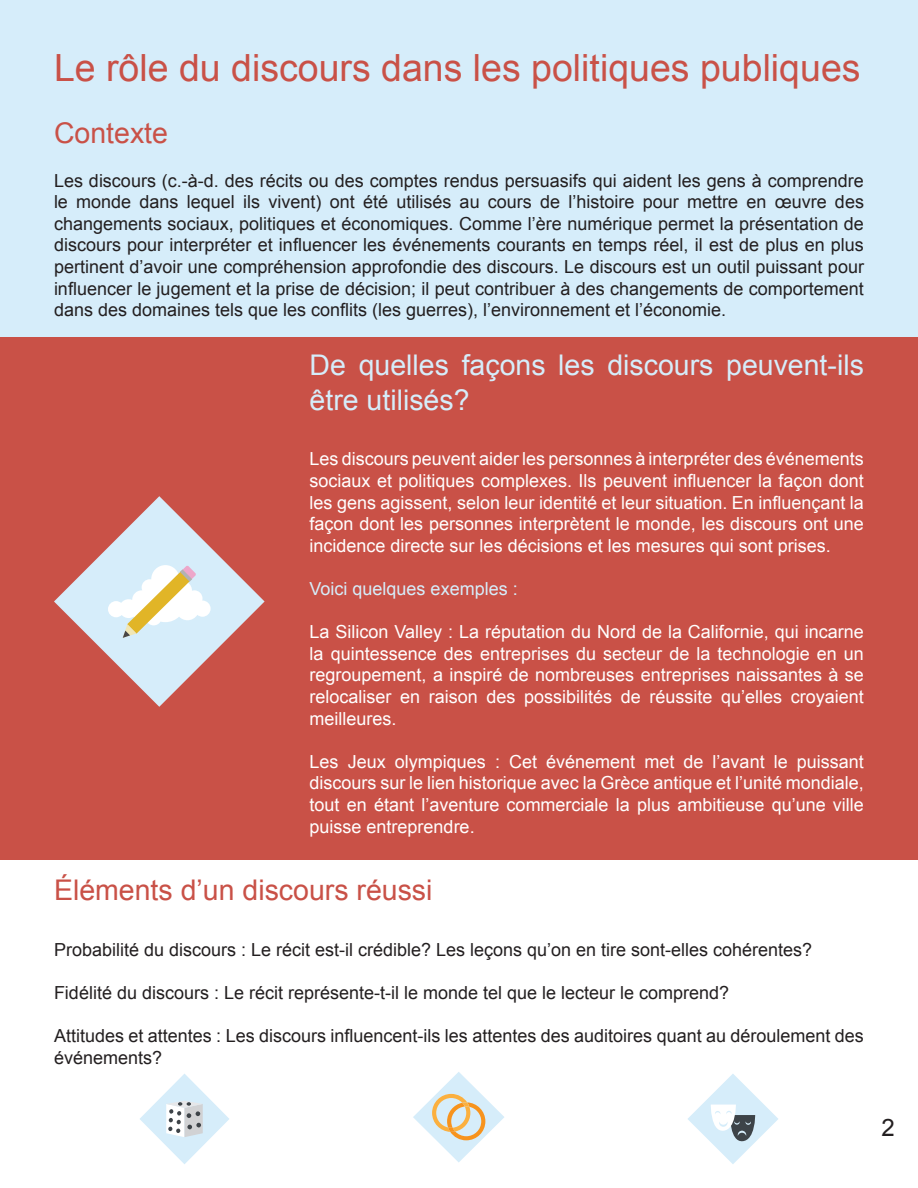
<style>
.page{position:relative;width:918px;height:1188px;background:#fff}
.page>*{position:absolute;margin:0;border:0;box-sizing:border-box;transform-origin:0 0}
.heading-2{font:37.5px "Arial";color:#c95147}
.heading-2_blue{font:28.5px/34.2px "Arial";color:#d6edfa}
.heading-2-2{font:28.5px "Arial";color:#c95147}
.reg_text{font:24px "Arial";color:#231f20}
.reg_text-2{font:18px/21.6px "Arial";color:#231f20;text-align:justify}
.reg_text-3{font:18px/21.6px "Arial";color:#fff;text-align:justify}
.reg_text-4{font:18px "Arial";color:#d6edfa}
</style>
<div class="page">
<div style="left:0;top:0;width:918px;height:337px;background:#d6edfa"></div>
<div style="left:0;top:337px;width:918px;height:522px;background:#c95147"></div>
<svg style="left:54px;top:496px;width:211px;height:211px"></svg>
<svg style="left:108px;top:565px;width:103px;height:73px"></svg>
<svg style="left:413px;top:1072px;width:91px;height:91px"></svg>
<svg style="left:688px;top:1074px;width:90px;height:90px"></svg>
<svg style="left:140px;top:1074px;width:89px;height:90px"></svg>
<p class="heading-2" style="left:54px;top:44px;width:808px">Le rôle du discours dans les politiques publiques</p>
<p class="heading-2-2" style="left:54px;top:115px;width:116px">Contexte</p>
<p class="reg_text-2" style="left:54px;top:170px;width:812px">Les discours (c.-à-d. des récits ou des comptes rendus persuasifs qui aident les gens à comprendre le monde dans lequel ils vivent) ont été utilisés au cours de l’histoire pour mettre en œuvre des changements sociaux, politiques et économiques. Comme l’ère numérique permet la présentation de discours pour interpréter et influencer les événements courants en temps réel, il est de plus en plus pertinent d’avoir une compréhension approfondie des discours. Le discours est un outil puissant pour influencer le jugement et la prise de décision; il peut contribuer à des changements de comportement dans des domaines tels que les conflits (les guerres), l’environnement et l’économie.</p>
<p class="heading-2_blue" style="left:310px;top:349px;width:556px">De quelles façons les discours peuvent-ils être utilisés?</p>
<p class="reg_text-3" style="left:310px;top:449px;width:556px">Les discours peuvent aider les personnes à interpréter des événements sociaux et politiques complexes. Ils peuvent influencer la façon dont les gens agissent, selon leur identité et leur situation. En influençant la façon dont les personnes interprètent le monde, les discours ont une incidence directe sur les décisions et les mesures qui sont prises.</p>
<p class="reg_text-4" style="left:310px;top:577px;width:210px">Voici quelques exemples :</p>
<p class="reg_text-3" style="left:310px;top:621px;width:556px">La Silicon Valley : La réputation du Nord de la Californie, qui incarne la quintessence des entreprises du secteur de la technologie en un regroupement, a inspiré de nombreuses entreprises naissantes à se relocaliser en raison des possibilités de réussite qu’elles croyaient meilleures.</p>
<p class="reg_text-3" style="left:310px;top:751px;width:556px">Les Jeux olympiques : Cet événement met de l’avant le puissant discours sur le lien historique avec la Grèce antique et l’unité mondiale, tout en étant l’aventure commerciale la plus ambitieuse qu’une ville puisse entreprendre.</p>
<p class="heading-2-2" style="left:54px;top:871px;width:380px">Éléments d’un discours réussi</p>
<p class="reg_text-2" style="left:54px;top:939px;width:760px">Probabilité du discours : Le récit est-il crédible? Les leçons qu’on en tire sont-elles cohérentes?</p>
<p class="reg_text-2" style="left:54px;top:982px;width:677px">Fidélité du discours : Le récit représente-t-il le monde tel que le lecteur le comprend?</p>
<p class="reg_text-2" style="left:54px;top:1025px;width:811px">Attitudes et attentes : Les discours influencent-ils les attentes des auditoires quant au déroulement des événements?</p>
<p class="reg_text" style="left:882px;top:1111px;width:15px">2</p>
</div>
